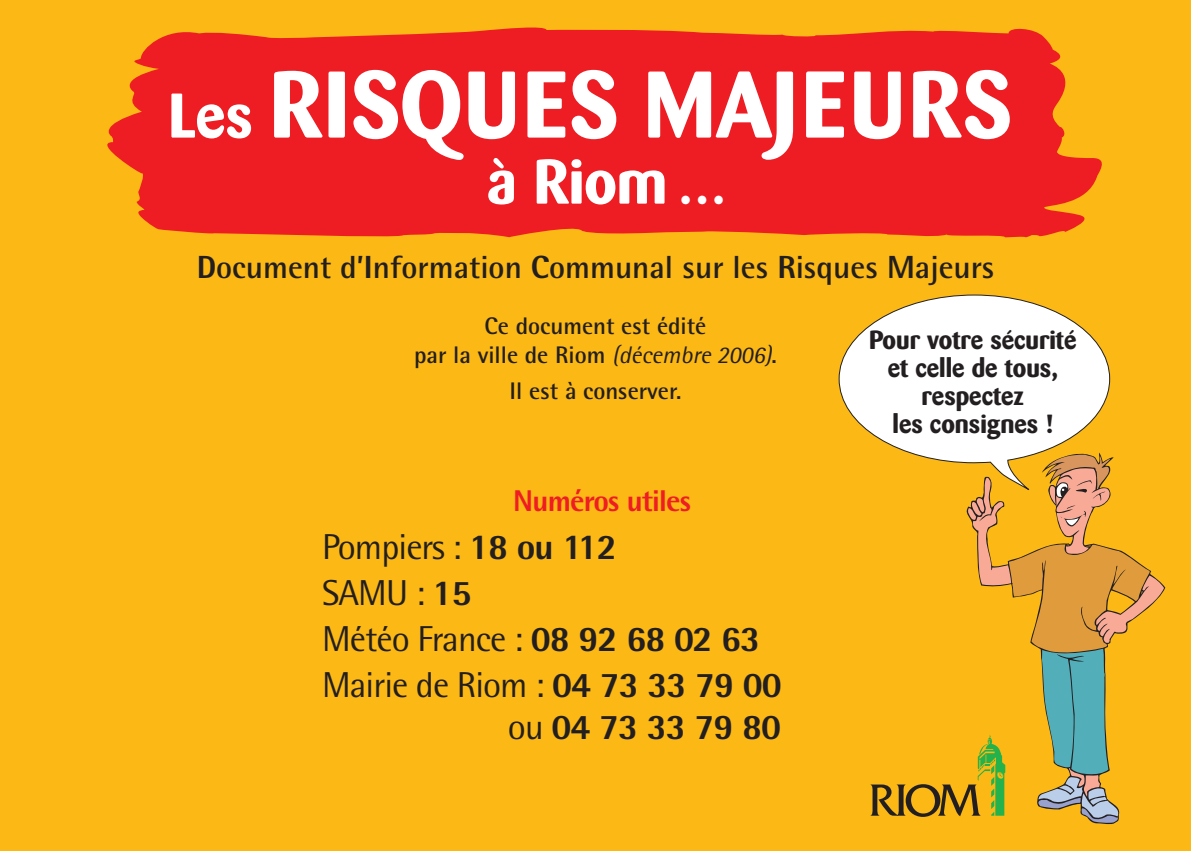
<style>
.page{position:relative;width:1191px;height:851px;background:#fff}
.page>*{position:absolute;margin:0;border:0;box-sizing:border-box;transform-origin:0 0}
.t1{font:700 93.4px "Barmeno";letter-spacing:.02em;color:#fff}
.t2{font:700 62.4px "Barmeno";color:#fff}
.t3{font:36px/46px "Rotis Semi Sans";letter-spacing:-.025em;color:#231f20}
.t4{font:800 36px "Rotis Semi Sans";letter-spacing:-.03em;color:#231f20}
.t5{font:700 32px "Rotis Semi Sans";color:#231f20}
.t6{font:800 30px "Rotis Semi Sans";letter-spacing:-.03em;color:#ee1d23}
.t7{font:700 26px/28px "Barmeno";color:#231f20;text-align:center}
.t8{font:700 24px/28.2px "Rotis Semi Sans";color:#231f20;text-align:center}
.s1{font-size:62.4px}
.s2{font-size:49.4px}
.s3{font-weight:800}
.s4{font-weight:400;font-style:italic}
.s5{font-weight:400}
</style>
<div class="page">
<div style="left:0;top:0;width:1191px;height:850px;background:#fcb814"></div>
<svg style="left:107px;top:28px;width:994px;height:210px;background:#ef2d21"></svg>
<svg style="left:870px;top:457px;width:294px;height:366px"></svg>
<svg style="left:839px;top:295px;width:271px;height:196px"></svg>
<h1 class="t1" style="left:168px;top:57px;width:845px"><span class="s1">Les</span> RISQUES MAJEURS</h1>
<h2 class="t2" style="left:487px;top:150px;width:242px">à Riom <span class="s2">…</span></h2>
<p class="t5" style="left:197px;top:256px;width:799px"><span class="s3">D</span>ocument d’<span class="s3">I</span>nformation <span class="s3">C</span>ommunal sur les <span class="s3">R</span>isques <span class="s3">M</span>ajeurs</p>
<p class="t8" style="left:414px;top:314px;width:364px">Ce document est édité<br>par la ville de Riom <span class="s4">(décembre 2006)</span>.</p>
<p class="t8" style="left:509px;top:378px;width:173px">Il est à conserver.</p>
<p class="t7" style="left:869px;top:327px;width:209px">Pour votre sécurité et celle de tous, respectez<br>les consignes !</p>
<p class="t6" style="left:513px;top:490px;width:179px">Numéros utiles</p>
<p class="t3" style="left:322px;top:527px;width:461px">Pompiers : <span class="s3">18 ou 112<br></span>SAMU : <span class="s3">15<br></span>Météo France : <span class="s3">08 92 68 02 63<br></span>Mairie de Riom : <span class="s3">04 73 33 79 00</span></p>
<p class="t4" style="left:508px;top:714px;width:275px"><span class="s5">ou</span> 04 73 33 79 80</p>
</div>
